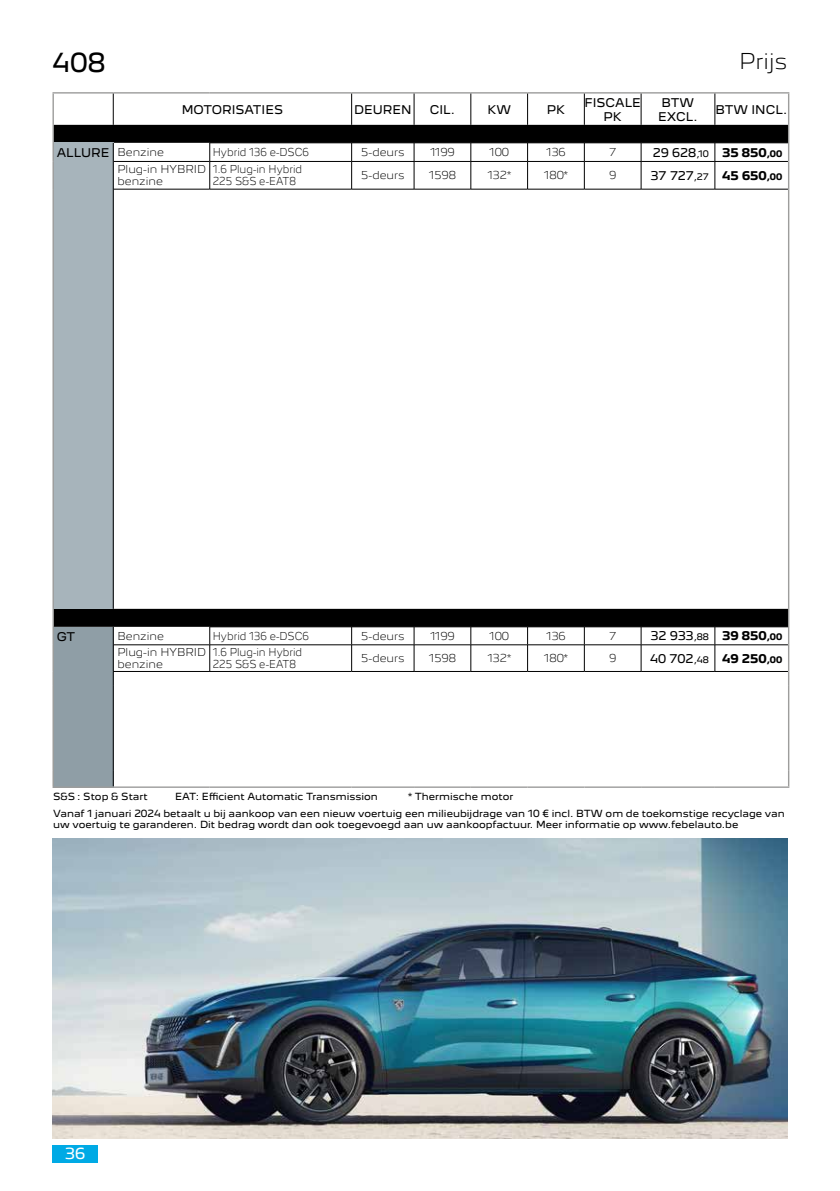
<style>
.page{position:relative;width:840px;height:1191px;background:#fff}
.page>*{position:absolute;margin:0;border:0;box-sizing:border-box;transform-origin:0 0}
.t1{font:24px "Peugeot New";color:#000}
.t2{font:300 20px "Peugeot New";color:#000}
.t3{font:14px "Peugeot New";color:#fff}
.t4{font:11px/14px "Peugeot New";color:#000;text-align:center}
.t5{font:300 10px/12px "Peugeot New";color:#000}
.t6{font:300 10px/12px "Peugeot New";color:#000;scale:.9 1}
.t7{font:9px/16.6px "Peugeot New";color:#000}
.s1{font-weight:400;font-size:11px}
.s2{font-size:8.2px}
.s3{font-weight:700}
.s4{font-weight:700;font-size:8.2px}
</style>
<div class="page">
<img style="left:52px;top:838px;width:735px;height:300px">
<div style="left:52px;top:1145px;width:46px;height:17px;background:#00aae5"></div>
<div style="left:54px;top:608px;width:733px;height:19px;background:#000"></div>
<div style="left:53px;top:143px;width:60px;height:466px;background:#a7b4bb"></div>
<div style="left:53px;top:627px;width:60px;height:160px;background:#8f9ea6"></div>
<hr style="left:113px;top:189px;width:1px;height:420px;background:#000">
<svg style="left:209px;top:627px;width:1px;height:44px"></svg>
<hr style="left:209px;top:626px;width:142px;height:1px;background:#000">
<hr style="left:351px;top:626px;width:63px;height:1px;background:#000">
<hr style="left:414px;top:626px;width:56px;height:1px;background:#000">
<hr style="left:470px;top:626px;width:57px;height:1px;background:#000">
<hr style="left:527px;top:626px;width:57px;height:1px;background:#000">
<hr style="left:584px;top:626px;width:56px;height:1px;background:#000">
<hr style="left:640px;top:626px;width:74px;height:1px;background:#000">
<hr style="left:714px;top:626px;width:73px;height:1px;background:#000">
<hr style="left:209px;top:644px;width:142px;height:1px;background:#000">
<hr style="left:351px;top:644px;width:63px;height:1px;background:#000">
<svg style="left:351px;top:627px;width:1px;height:44px"></svg>
<hr style="left:414px;top:644px;width:56px;height:1px;background:#000">
<svg style="left:413px;top:627px;width:1px;height:44px"></svg>
<hr style="left:470px;top:644px;width:57px;height:1px;background:#000">
<svg style="left:470px;top:627px;width:1px;height:44px"></svg>
<hr style="left:527px;top:644px;width:57px;height:1px;background:#000">
<svg style="left:527px;top:627px;width:1px;height:44px"></svg>
<hr style="left:584px;top:644px;width:56px;height:1px;background:#000">
<svg style="left:583px;top:627px;width:1px;height:44px"></svg>
<hr style="left:640px;top:644px;width:74px;height:1px;background:#000">
<svg style="left:640px;top:627px;width:1px;height:44px"></svg>
<hr style="left:714px;top:644px;width:73px;height:1px;background:#000">
<svg style="left:714px;top:627px;width:1px;height:44px"></svg>
<hr style="left:113px;top:671px;width:97px;height:1px;background:#000">
<svg style="left:113px;top:627px;width:1px;height:58px"></svg>
<hr style="left:113px;top:685px;width:1px;height:85px;background:#000">
<svg style="left:113px;top:770px;width:1px;height:16px"></svg>
<hr style="left:52px;top:92px;width:61px;height:2px;background:#9d9d9c">
<hr style="left:113px;top:92px;width:97px;height:2px;background:#9d9d9c">
<hr style="left:210px;top:92px;width:141px;height:2px;background:#9d9d9c">
<hr style="left:351px;top:92px;width:63px;height:2px;background:#9d9d9c">
<hr style="left:414px;top:92px;width:56px;height:2px;background:#9d9d9c">
<hr style="left:470px;top:92px;width:57px;height:2px;background:#9d9d9c">
<hr style="left:527px;top:92px;width:57px;height:2px;background:#9d9d9c">
<hr style="left:584px;top:92px;width:56px;height:2px;background:#9d9d9c">
<hr style="left:640px;top:92px;width:74px;height:2px;background:#9d9d9c">
<hr style="left:714px;top:92px;width:74px;height:2px;background:#9d9d9c">
<svg style="left:52px;top:93px;width:736px;height:96px"></svg>
<hr style="left:52px;top:189px;width:2px;height:420px;background:#9d9d9c">
<hr style="left:787px;top:189px;width:1px;height:420px;background:#9d9d9c">
<svg style="left:52px;top:609px;width:2px;height:36px"></svg>
<hr style="left:52px;top:645px;width:2px;height:26px;background:#9d9d9c">
<svg style="left:52px;top:671px;width:2px;height:14px"></svg>
<svg style="left:787px;top:609px;width:1px;height:63px"></svg>
<hr style="left:52px;top:685px;width:2px;height:85px;background:#9d9d9c">
<hr style="left:787px;top:685px;width:1px;height:85px;background:#9d9d9c">
<svg style="left:52px;top:770px;width:2px;height:16px"></svg>
<hr style="left:52px;top:786px;width:61px;height:2px;background:#9d9d9c">
<hr style="left:113px;top:786px;width:97px;height:2px;background:#9d9d9c">
<hr style="left:210px;top:786px;width:141px;height:2px;background:#9d9d9c">
<hr style="left:351px;top:786px;width:63px;height:2px;background:#9d9d9c">
<hr style="left:414px;top:786px;width:56px;height:2px;background:#9d9d9c">
<hr style="left:470px;top:786px;width:57px;height:2px;background:#9d9d9c">
<hr style="left:527px;top:786px;width:57px;height:2px;background:#9d9d9c">
<hr style="left:584px;top:786px;width:56px;height:2px;background:#9d9d9c">
<hr style="left:640px;top:786px;width:74px;height:2px;background:#9d9d9c">
<hr style="left:714px;top:786px;width:74px;height:2px;background:#9d9d9c">
<hr style="left:113px;top:189px;width:97px;height:1px;background:#000">
<hr style="left:210px;top:189px;width:141px;height:1px;background:#000">
<hr style="left:351px;top:189px;width:63px;height:1px;background:#000">
<hr style="left:414px;top:189px;width:56px;height:1px;background:#000">
<hr style="left:470px;top:189px;width:57px;height:1px;background:#000">
<hr style="left:527px;top:189px;width:57px;height:1px;background:#000">
<hr style="left:584px;top:189px;width:56px;height:1px;background:#000">
<hr style="left:640px;top:189px;width:74px;height:1px;background:#000">
<hr style="left:714px;top:189px;width:73px;height:1px;background:#000">
<hr style="left:113px;top:161px;width:96px;height:1px;background:#000">
<hr style="left:113px;top:644px;width:96px;height:1px;background:#000">
<hr style="left:210px;top:671px;width:141px;height:1px;background:#000">
<hr style="left:351px;top:671px;width:63px;height:1px;background:#000">
<hr style="left:414px;top:671px;width:56px;height:1px;background:#000">
<hr style="left:470px;top:671px;width:57px;height:1px;background:#000">
<hr style="left:527px;top:671px;width:57px;height:1px;background:#000">
<hr style="left:584px;top:671px;width:56px;height:1px;background:#000">
<hr style="left:640px;top:671px;width:74px;height:1px;background:#000">
<hr style="left:714px;top:671px;width:73px;height:1px;background:#000">
<hr style="left:113px;top:94px;width:1px;height:31px;background:#000">
<hr style="left:351px;top:94px;width:1px;height:31px;background:#000">
<hr style="left:413px;top:94px;width:1px;height:31px;background:#000">
<hr style="left:470px;top:94px;width:1px;height:31px;background:#000">
<hr style="left:527px;top:94px;width:1px;height:31px;background:#000">
<hr style="left:583px;top:94px;width:1px;height:31px;background:#000">
<hr style="left:640px;top:94px;width:1px;height:31px;background:#000">
<hr style="left:714px;top:94px;width:1px;height:31px;background:#000">
<h1 class="t1" style="left:52px;top:42px;width:54px">408</h1>
<h2 class="t2" style="left:738px;top:44px;width:50px">Prijs</h2>
<p class="t4" style="left:182px;top:101px;width:103px">MOTORISATIES</p>
<p class="t4" style="left:354px;top:101px;width:59px">DEUREN</p>
<p class="t4" style="left:429px;top:101px;width:27px">CIL.</p>
<p class="t4" style="left:487px;top:101px;width:25px">KW</p>
<p class="t4" style="left:546px;top:101px;width:20px">PK</p>
<p class="t4" style="left:584px;top:94px;width:58px">FISCALE<br>PK</p>
<p class="t4" style="left:658px;top:94px;width:41px">BTW<br>EXCL.</p>
<p class="t4" style="left:715px;top:101px;width:73px">BTW INCL.</p>
<p class="t5" style="left:57px;top:145px;width:109px"><span class="s1">ALLURE</span> Benzine</p>
<p class="t6" style="left:213px;top:145px;width:108px">Hybrid 136 e-DSC6</p>
<p class="t5" style="left:361px;top:145px;width:45px">5-deurs</p>
<p class="t5" style="left:430px;top:145px;width:26px">1199</p>
<p class="t5" style="left:489px;top:145px;width:21px">100</p>
<p class="t5" style="left:545px;top:145px;width:21px">136</p>
<p class="t5" style="left:608px;top:145px;width:9px">7</p>
<p class="t4" style="left:652px;top:144px;width:131px">29 628<span class="s2">,10</span> <span class="s3">35 850</span><span class="s4">,00</span></p>
<p class="t5" style="left:117px;top:163px;width:90px">Plug-in HYBRID benzine</p>
<p class="t6" style="left:213px;top:163px;width:101px">1.6 Plug-in Hybrid<br>225 S&amp;S e-EAT8</p>
<p class="t5" style="left:361px;top:169px;width:45px">5-deurs</p>
<p class="t5" style="left:428px;top:169px;width:29px">1598</p>
<p class="t5" style="left:487px;top:169px;width:25px">132*</p>
<p class="t5" style="left:543px;top:169px;width:26px">180*</p>
<p class="t5" style="left:608px;top:169px;width:9px">9</p>
<p class="t4" style="left:650px;top:167px;width:133px">37 727<span class="s2">,27</span> <span class="s3">45 650</span><span class="s4">,00</span></p>
<p class="t4" style="left:57px;top:629px;width:20px">GT</p>
<p class="t5" style="left:117px;top:629px;width:48px">Benzine</p>
<p class="t6" style="left:213px;top:629px;width:108px">Hybrid 136 e-DSC6</p>
<p class="t5" style="left:361px;top:629px;width:45px">5-deurs</p>
<p class="t5" style="left:430px;top:629px;width:26px">1199</p>
<p class="t5" style="left:489px;top:629px;width:21px">100</p>
<p class="t5" style="left:545px;top:629px;width:21px">136</p>
<p class="t5" style="left:608px;top:629px;width:9px">7</p>
<p class="t4" style="left:650px;top:628px;width:133px">32 933<span class="s2">,88</span> <span class="s3">39 850</span><span class="s4">,00</span></p>
<p class="t5" style="left:117px;top:645px;width:90px">Plug-in HYBRID benzine</p>
<p class="t6" style="left:213px;top:645px;width:101px">1.6 Plug-in Hybrid<br>225 S&amp;S e-EAT8</p>
<p class="t5" style="left:361px;top:651px;width:45px">5-deurs</p>
<p class="t5" style="left:428px;top:651px;width:29px">1598</p>
<p class="t5" style="left:487px;top:651px;width:25px">132*</p>
<p class="t5" style="left:543px;top:651px;width:26px">180*</p>
<p class="t5" style="left:608px;top:651px;width:9px">9</p>
<p class="t4" style="left:649px;top:650px;width:134px">40 702<span class="s2">,48</span> <span class="s3">49 250</span><span class="s4">,00</span></p>
<p class="t7" style="left:53px;top:787px;width:96px">S&amp;S : Stop &amp; Start</p>
<p class="t7" style="left:175px;top:787px;width:204px">EAT: Efficient Automatic Transmission</p>
<p class="t7" style="left:53px;top:787px;width:732px;text-indent:354px">* Thermische motor<br>Vanaf 1 januari 2024 betaalt u bij aankoop van een nieuw voertuig een milieubijdrage van 10 € incl. BTW om de toekomstige recyclage van</p>
<p class="t7" style="left:53px;top:815px;width:686px">uw voertuig te garanderen. Dit bedrag wordt dan ook toegevoegd aan uw aankoopfactuur. Meer informatie op www.febelauto.be</p>
<h3 class="t3" style="left:65px;top:1142px;width:22px">36</h3>
</div>
